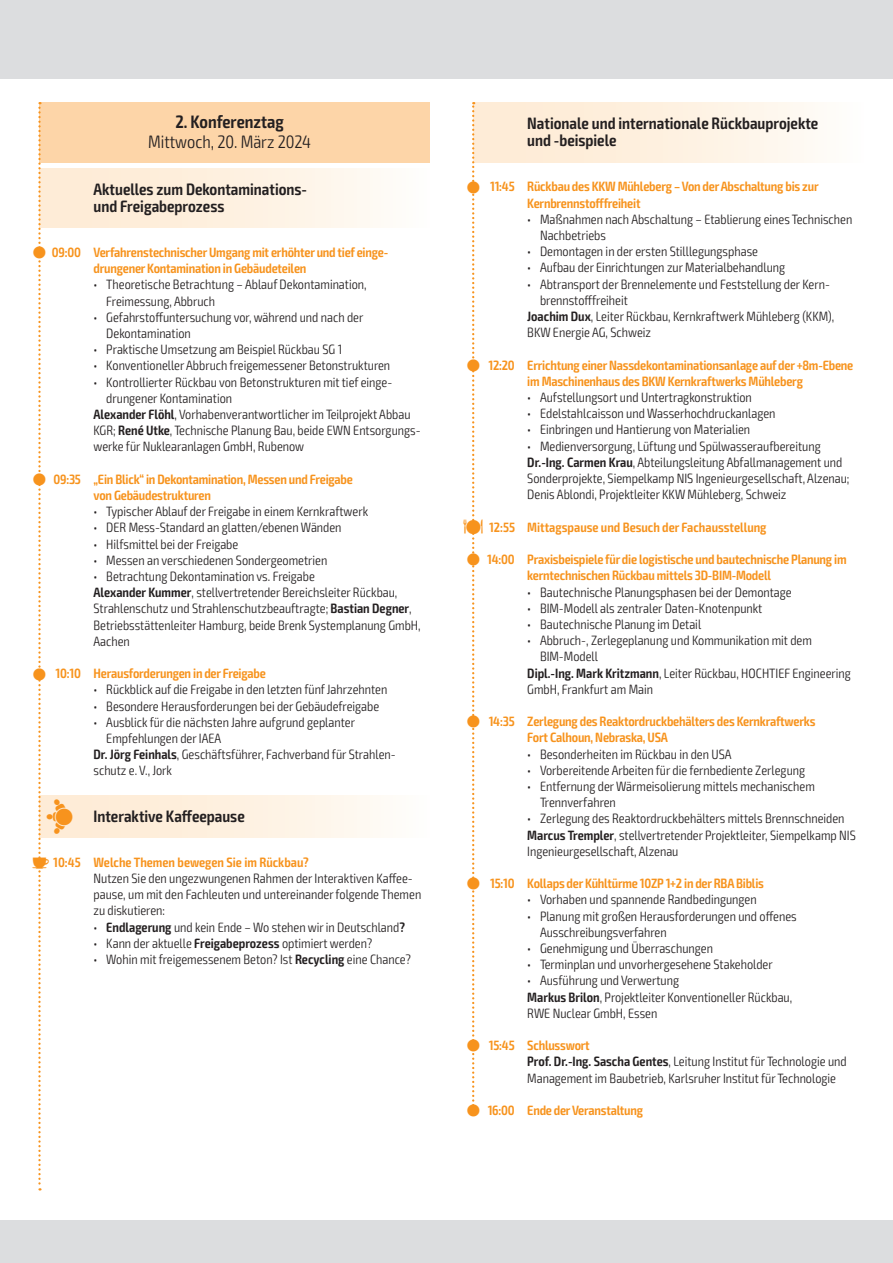
<style>
.page{position:relative;width:893px;height:1263px;background:#fff}
.page>*{position:absolute;margin:0;border:0;box-sizing:border-box;transform-origin:0 0}
.t1{font:300 condensed 18px "Exo 2";color:#231f20}
.t2{font:600 condensed 18px "Exo 2";color:#231f20}
.t3{font:600 condensed 16.5px/17.2px "Exo 2";color:#231f20}
.t4{font:300 condensed 13.5px/16.2px "Exo 2";color:#231f20}
.t5{font:600 condensed 13.5px/16.2px "Exo 2";letter-spacing:-.015em;color:#f7931d}
.s1{font-weight:600}
.s2{font-family:"VDI Iconset S4 A Regular";font-weight:400;font-stretch:normal;font-size:13.5px;color:#f7931d}
.s3{font-family:"VDI Iconset S4 A Regular";font-weight:400;font-stretch:normal;color:#f7931d}
.s4{font-weight:600;color:#f7931d}
.s5{font-family:"VDI Iconset S4 A Regular";font-weight:400;font-stretch:normal}
</style>
<div class="page">
<div style="left:0;top:0;width:893px;height:79px;background:#dcdddf"></div>
<div style="left:0;top:1220px;width:893px;height:43px;background:#dcdddf"></div>
<div style="left:39px;top:102px;width:390px;height:25px;background:#fdd5a8"></div>
<div style="left:39px;top:125px;width:390px;height:38px;background:#fdd5a8"></div>
<div style="left:39px;top:168px;width:390px;height:60px;background:linear-gradient(to right,#fee9d0,#fefcf7)"></div>
<div style="left:39px;top:795px;width:390px;height:43px;background:linear-gradient(to right,#fee9d0,#fefcf7)"></div>
<div style="left:473px;top:103px;width:390px;height:59px;background:linear-gradient(to right,#fee9d0,#fefcf7)"></div>
<svg style="left:38px;top:102px;width:8px;height:1088px"></svg>
<svg style="left:472px;top:102px;width:7px;height:1014px"></svg>
<h1 class="t2" style="left:175px;top:111px;width:110px">2. Konferenztag</h1>
<h1 class="t1" style="left:148px;top:131px;width:165px">Mittwoch, 20. März 2024</h1>
<p class="t3" style="left:94px;top:181px;width:215px">Aktuelles zum Dekontaminations&shy;und Freigabeprozess</p>
<p class="t5" style="left:94px;top:244px;width:296px;text-indent:-42px">09:00 Verfahrenstechnischer Umgang mit erhöhter und tief einge&shy;drungener Kontamination in Gebäudeteilen</p>
<p class="t4" style="left:106px;top:277px;width:262px;text-indent:-13px">• Theoretische Betrachtung – Ablauf Dekontamination,<br>Freimessung, Abbruch</p>
<p class="t4" style="left:106px;top:309px;width:259px;text-indent:-13px">• Gefahrstoffuntersuchung vor, während und nach der<br>Dekontamination</p>
<p class="t4" style="left:94px;top:342px;width:250px">• Praktische Umsetzung am Beispiel Rückbau SG 1</p>
<p class="t4" style="left:94px;top:358px;width:298px">• Konventioneller Abbruch freigemessener Betonstrukturen</p>
<p class="t4" style="left:94px;top:374px;width:300px">• Kontrollierter Rückbau von Betonstrukturen mit tief einge-</p>
<p class="t4" style="left:106px;top:390px;width:127px">drungener Kontamination</p>
<p class="t4" style="left:94px;top:406px;width:318px"><span class="s1">Alexander Flöhl</span>, Vorhabenverantwortlicher im Teilprojekt Abbau</p>
<p class="t4" style="left:94px;top:423px;width:329px">KGR; <span class="s1">René Utke</span>, Technische Planung Bau, beide EWN Entsorgungs-</p>
<p class="t4" style="left:94px;top:439px;width:212px">werke für Nuklearanlagen GmbH, Rubenow</p>
<p class="t5" style="left:94px;top:471px;width:261px;text-indent:-40px">09:35 „Ein Blick“ in Dekontamination, Messen und Freigabe von Gebäudestrukturen</p>
<p class="t4" style="left:94px;top:504px;width:276px">• Typischer Ablauf der Freigabe in einem Kernkraftwerk</p>
<p class="t4" style="left:94px;top:520px;width:250px">• DER Mess-Standard an glatten/ebenen Wänden</p>
<p class="t4" style="left:94px;top:536px;width:146px">• Hilfsmittel bei der Freigabe</p>
<p class="t4" style="left:94px;top:552px;width:235px">• Messen an verschiedenen Sondergeometrien</p>
<p class="t4" style="left:94px;top:568px;width:329px">• Betrachtung Dekontamination vs. Freigabe<br><span class="s1">Alexander Kummer</span>, stellvertretender Bereichsleiter Rückbau, Strahlenschutz und Strahlenschutzbeauftragte; <span class="s1">Bastian Degner</span>, Betriebsstättenleiter Hamburg, beide Brenk Systemplanung GmbH, Aachen</p>
<p class="t5" style="left:56px;top:666px;width:212px">10:10 Herausforderungen in der Freigabe</p>
<p class="t4" style="left:94px;top:682px;width:295px">• Rückblick auf die Freigabe in den letzten fünf Jahrzehnten</p>
<p class="t4" style="left:94px;top:698px;width:287px">• Besondere Herausforderungen bei der Gebäudefreigabe</p>
<p class="t4" style="left:94px;top:714px;width:263px">• Ausblick für die nächsten Jahre aufgrund geplanter</p>
<p class="t4" style="left:106px;top:730px;width:116px">Empfehlungen der IAEA</p>
<p class="t4" style="left:94px;top:747px;width:304px"><span class="s1">Dr. Jörg Feinhals</span>, Geschäftsführer, Fachverband für Strahlen-</p>
<p class="t4" style="left:94px;top:763px;width:80px">schutz e. V., Jork</p>
<p class="t3" style="left:47px;top:808px;width:199px"><span class="s2">R</span> Interaktive Kaffeepause</p>
<p class="t4" style="left:94px;top:854px;width:329px;text-indent:-61px"><span class="s3">K</span> <span class="s4">10:45 Welche Themen bewegen Sie im Rückbau?<br></span>Nutzen Sie den ungezwungenen Rahmen der Interaktiven Kaffee&shy;pause, um mit den Fachleuten und untereinander folgende Themen zu diskutieren:</p>
<p class="t4" style="left:94px;top:919px;width:313px">• <span class="s1">Endlagerung</span> und kein Ende – Wo stehen wir in Deutschland<span class="s1">?</span></p>
<p class="t4" style="left:94px;top:935px;width:280px">• Kann der aktuelle <span class="s1">Freigabeprozess</span> optimiert werden?</p>
<p class="t4" style="left:94px;top:951px;width:319px">• Wohin mit freigemessenem Beton? Ist <span class="s1">Recycling</span> eine Chance?</p>
<p class="t3" style="left:527px;top:115px;width:293px">Nationale und internationale Rückbauprojekte und -beispiele</p>
<p class="t5" style="left:527px;top:179px;width:293px;text-indent:-37px">11:45 Rückbau des KKW Mühleberg – Von der Abschaltung bis zur<br>Kernbrennstofffreiheit</p>
<p class="t4" style="left:540px;top:211px;width:314px;text-indent:-13px">• Maßnahmen nach Abschaltung – Etablierung eines Technischen<br>Nachbetriebs</p>
<p class="t4" style="left:527px;top:244px;width:232px">• Demontagen in der ersten Stilllegungsphase</p>
<p class="t4" style="left:527px;top:260px;width:259px">• Aufbau der Einrichtungen zur Materialbehandlung</p>
<p class="t4" style="left:527px;top:276px;width:304px">• Abtransport der Brennelemente und Feststellung der Kern-</p>
<p class="t4" style="left:540px;top:292px;width:89px">brennstofffreiheit</p>
<p class="t4" style="left:527px;top:308px;width:308px"><span class="s1">Joachim Dux</span>, Leiter Rückbau, Kernkraftwerk Mühleberg (KKM),</p>
<p class="t4" style="left:527px;top:325px;width:125px">BKW Energie AG, Schweiz</p>
<p class="t5" style="left:527px;top:357px;width:327px;text-indent:-39px">12:20 Errichtung einer Nassdekontaminationsanlage auf der +8m-Ebene im Maschinenhaus des BKW Kernkraftwerks Mühleberg</p>
<p class="t4" style="left:527px;top:389px;width:226px">• Aufstellungsort und Untertragkonstruktion</p>
<p class="t4" style="left:527px;top:406px;width:250px">• Edelstahlcaisson und Wasserhochdruckanlagen</p>
<p class="t4" style="left:527px;top:422px;width:224px">• Einbringen und Hantierung von Materialien</p>
<p class="t4" style="left:527px;top:438px;width:324px">• Medienversorgung, Lüftung und Spülwasseraufbereitung <span class="s1">Dr.-Ing. Carmen Krau</span>, Abteilungsleitung Abfallmanagement und Sonderprojekte, Siempelkamp NIS Ingenieurgesellschaft, Alzenau; Denis Ablondi, Projektleiter KKW Mühleberg, Schweiz</p>
<p class="t5" style="left:463px;top:519px;width:305px"><span class="s5">M</span> 12:55 Mittagspause und Besuch der Fachausstellung</p>
<p class="t5" style="left:527px;top:551px;width:321px;text-indent:-40px">14:00 Praxisbeispiele für die logistische und bautechnische Planung im kerntechnischen Rückbau mittels 3D-BIM-Modell</p>
<p class="t4" style="left:527px;top:584px;width:266px">• Bautechnische Planungsphasen bei der Demontage</p>
<p class="t4" style="left:527px;top:600px;width:237px">• BIM-Modell als zentraler Daten-Knotenpunkt</p>
<p class="t4" style="left:527px;top:616px;width:175px">• Bautechnische Planung im Detail</p>
<p class="t4" style="left:527px;top:632px;width:286px">• Abbruch-, Zerlegeplanung und Kommunikation mit dem</p>
<p class="t4" style="left:540px;top:649px;width:59px">BIM-Modell</p>
<p class="t4" style="left:527px;top:665px;width:325px"><span class="s1">Dipl.-Ing. Mark Kritzmann</span>, Leiter Rückbau, HOCHTIEF Engineering</p>
<p class="t4" style="left:527px;top:681px;width:127px">GmbH, Frankfurt am Main</p>
<p class="t5" style="left:527px;top:713px;width:290px;text-indent:-39px">14:35 Zerlegung des Reaktordruckbehälters des Kernkraftwerks<br>Fort Calhoun, Nebraska, USA</p>
<p class="t4" style="left:527px;top:746px;width:206px">• Besonderheiten im Rückbau in den USA</p>
<p class="t4" style="left:527px;top:762px;width:279px">• Vorbereitende Arbeiten für die fernbediente Zerlegung</p>
<p class="t4" style="left:540px;top:778px;width:276px;text-indent:-13px">• Entfernung der Wärmeisolierung mittels mechanischem<br>Trennverfahren</p>
<p class="t4" style="left:527px;top:811px;width:330px">• Zerlegung des Reaktordruckbehälters mittels Brennschneiden<br><span class="s1">Marcus Trempler</span>, stellvertretender Projektleiter, Siempelkamp NIS<br>Ingenieurgesellschaft, Alzenau</p>
<p class="t5" style="left:490px;top:875px;width:275px">15:10 Kollaps der Kühltürme 10ZP 1+2 in der RBA Biblis</p>
<p class="t4" style="left:527px;top:892px;width:231px">• Vorhaben und spannende Randbedingungen</p>
<p class="t4" style="left:540px;top:908px;width:258px;text-indent:-13px">• Planung mit großen Herausforderungen und offenes<br>Ausschreibungsverfahren</p>
<p class="t4" style="left:527px;top:940px;width:187px">• Genehmigung und Überraschungen</p>
<p class="t4" style="left:527px;top:956px;width:247px">• Terminplan und unvorhergesehene Stakeholder</p>
<p class="t4" style="left:527px;top:973px;width:266px">• Ausführung und Verwertung<br><span class="s1">Markus Brilon</span>, Projektleiter Konventioneller Rückbau,<br>RWE Nuclear GmbH, Essen</p>
<p class="t4" style="left:527px;top:1037px;width:321px;text-indent:-38px"><span class="s4">15:45 Schlusswort<br></span><span class="s1">Prof. Dr.-Ing. Sascha Gentes</span>, Leitung Institut für Technologie und<br>Management im Baubetrieb, Karlsruher Institut für Technologie</p>
<p class="t5" style="left:488px;top:1102px;width:157px">16:00 Ende der Veranstaltung</p>
</div>
